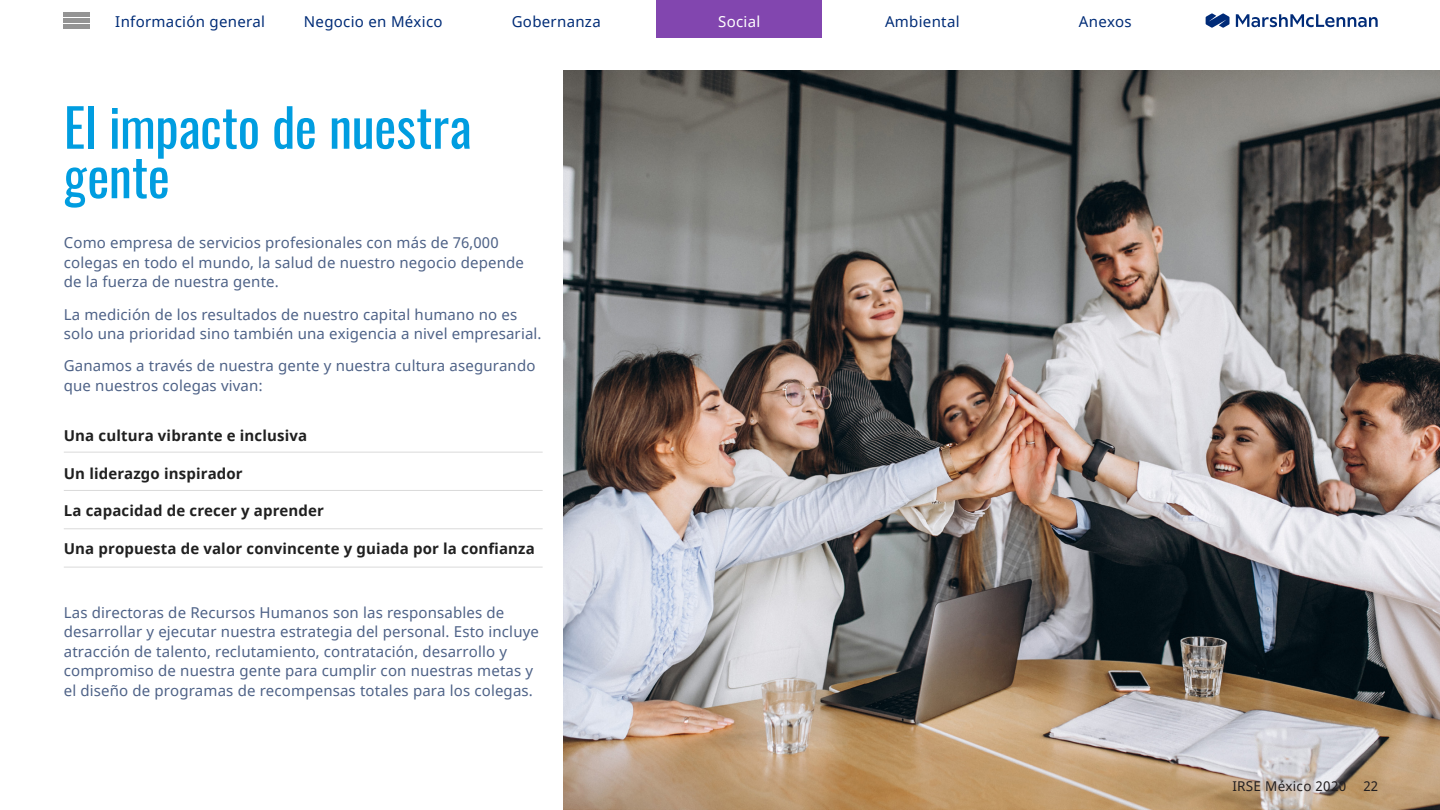
<style>
.page{position:relative;width:1440px;height:810px;background:#fff}
.page>*{position:absolute;margin:0;border:0;box-sizing:border-box;transform-origin:0 0}
.t1{font:52.5px/49.5px "Oswald";letter-spacing:-.005em;color:#009de0}
.Body_Intro__14_17{font:15px/19.5px "Noto Sans";letter-spacing:.01em;color:#4e6287}
.Pie_Percent_Left__12{font:700 15px "Noto Sans";letter-spacing:.01em;color:#202020}
.Document_Title{font:15px "Noto Sans";letter-spacing:.02em;color:#002c77}
.Document_Title-2{font:15px "Noto Sans";letter-spacing:.02em;color:#fff}
.Document_Title-3{font:13.5px "Noto Sans";letter-spacing:.02em;color:#231f20}
.Page_Number{font:13.5px "Noto Sans";color:#231f20}
</style>
<div class="page">
<svg style="left:1235px;top:14px;width:142px;height:13px"></svg>
<svg style="left:1205px;top:13px;width:24px;height:15px"></svg>
<div style="left:656px;top:0;width:166px;height:37px;background:#8246af"></div>
<div style="left:64px;top:12px;width:26px;height:5px;background:#949494"></div>
<div style="left:64px;top:18px;width:26px;height:5px;background:#949494"></div>
<div style="left:64px;top:24px;width:26px;height:5px;background:#949494"></div>
<img style="left:564px;top:70px;width:875px;height:740px">
<hr style="left:64px;top:452px;width:478px;height:1px;background:#dadada">
<hr style="left:64px;top:490px;width:478px;height:1px;background:#dadada">
<hr style="left:64px;top:528px;width:478px;height:1px;background:#dadada">
<hr style="left:64px;top:567px;width:478px;height:1px;background:#dadada">
<p class="Document_Title" style="left:115px;top:11px;width:151px">Información general</p>
<p class="Document_Title" style="left:304px;top:11px;width:140px">Negocio en México</p>
<p class="Document_Title" style="left:511px;top:11px;width:90px">Gobernanza</p>
<p class="Document_Title-2" style="left:718px;top:11px;width:44px">Social</p>
<p class="Document_Title" style="left:885px;top:11px;width:76px">Ambiental</p>
<p class="Document_Title" style="left:1078px;top:11px;width:54px">Anexos</p>
<p class="t1" style="left:64px;top:97px;width:409px">El impacto de nuestra gente</p>
<h3 class="Body_Intro__14_17" style="left:64px;top:234px;width:462px">Como empresa de servicios profesionales con más de 76,000 colegas en todo el mundo, la salud de nuestro negocio depende de la fuerza de nuestra gente.</h3>
<h3 class="Body_Intro__14_17" style="left:64px;top:305px;width:479px">La medición de los resultados de nuestro capital humano no es solo una prioridad sino también una exigencia a nivel empresarial.</h3>
<h3 class="Body_Intro__14_17" style="left:64px;top:357px;width:473px">Ganamos a través de nuestra gente y nuestra cultura asegurando que nuestros colegas vivan:</h3>
<p class="Pie_Percent_Left__12" style="left:64px;top:425px;width:245px">Una cultura vibrante e inclusiva</p>
<p class="Pie_Percent_Left__12" style="left:64px;top:463px;width:180px">Un liderazgo inspirador</p>
<p class="Pie_Percent_Left__12" style="left:64px;top:500px;width:262px">La capacidad de crecer y aprender</p>
<p class="Pie_Percent_Left__12" style="left:64px;top:538px;width:472px">Una propuesta de valor convincente y guiada por la confianza</p>
<h3 class="Body_Intro__14_17" style="left:64px;top:603px;width:476px">Las directoras de Recursos Humanos son las responsables de desarrollar y ejecutar nuestra estrategia del personal. Esto incluye atracción de talento, reclutamiento, contratación, desarrollo y compromiso de nuestra gente para cumplir con nuestras metas y el diseño de programas de recompensas totales para los colegas.</h3>
<p class="Document_Title-3" style="left:1232px;top:777px;width:115px">IRSE México 2020</p>
<p class="Page_Number" style="left:1363px;top:777px;width:16px">22</p>
</div>
